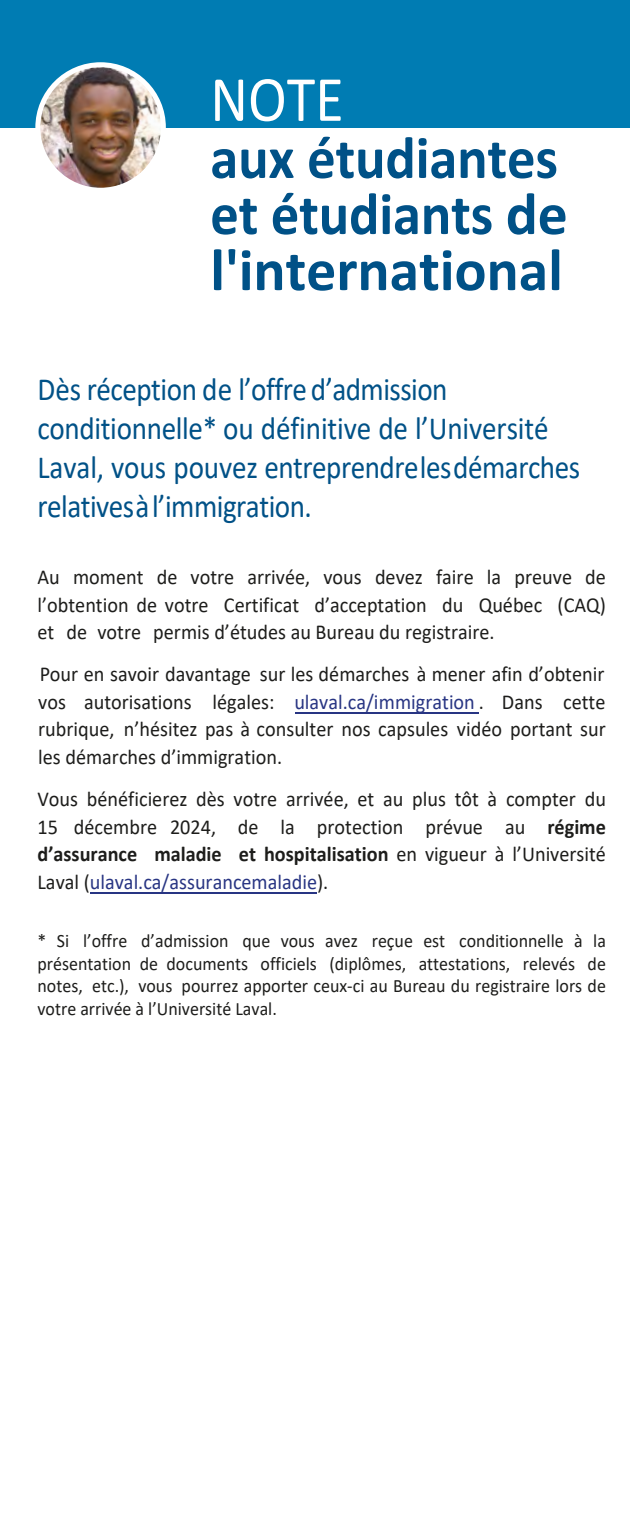
<style>
.page{position:relative;width:630px;height:1530px;background:#fff}
.page>*{position:absolute;margin:0;border:0;box-sizing:border-box;transform-origin:0 0}
.t1{font:65px "Calibri";color:#fff;scale:.9 1}
.t2{font:700 60px/56px "Calibri";color:#005187;scale:.95 1}
.t3{font:32.5px/39px "Calibri";letter-spacing:-.015em;color:#005187;scale:.9 1}
.t4{font:21.25px/27.5px "Calibri";color:#1d1d1b;text-align:justify;scale:.95 1}
.t5{font:19px/22.5px "Calibri";color:#1d1d1b;text-align:justify;scale:.95 1}
.s1{font-style:inherit}
.s2{color:#283583}
.s3{font-weight:700}
</style>
<div class="page">
<div style="left:0;top:0;width:630px;height:128px;background:#007cb3"></div>
<img style="left:38px;top:65px;width:125px;height:125px;border-radius:63px">
<div style="left:35px;top:62px;width:131px;height:131px;border:5px solid #fff;border-radius:50%"></div>
<hr style="left:170px;top:892px;width:147px;height:2px;background:#283583">
<hr style="left:90px;top:892px;width:79px;height:2px;background:#283583">
<hr style="left:295px;top:713px;width:183px;height:1px;background:#283583">
<h1 class="t1" style="left:210px;top:54px;width:150px">NOTE</h1>
<h2 class="t2" style="left:210px;top:129px;width:378px"><span class="s1">aux étudiant</span>e<span class="s1">s </span>et étudiants de l'international</h2>
<h3 class="t3" style="left:38px;top:369px;width:604px">Dès réception de l’offre d’admission conditionnelle* ou définitive de l’Université Laval, vous pouvez entreprendrelesdémarches relativesàl’immigration.</h3>
<p class="t4" style="left:38px;top:563px;width:600px">Au moment de votre arrivée, vous devez faire la preuve de l’obtention de votre Certificat d’acceptation du Québec (CAQ) et de votre permis d’études au Bureau du registraire.</p>
<p class="t4" style="left:38px;top:660px;width:599px">Pour en savoir davantage sur les démarches à mener afin d’obtenir vos autorisations légales: <span class="s2">ulaval.ca/immigration</span> . Dans cette rubrique, n’hésitez pas à consulter nos capsules vidéo portant sur les démarches d’immigration.</p>
<p class="t4" style="left:38px;top:785px;width:600px">Vous bénéficierez dès votre arrivée, et au plus tôt à compter du 15 décembre 2024, de la protection prévue au <span class="s3">régime d’assurance maladie et hospitalisation</span> en vigueur à l’Université Laval (<span class="s2">ulaval.ca/assurancemaladie</span>).</p>
<p class="t5" style="left:38px;top:929px;width:600px">* Si l’offre d’admission que vous avez reçue est conditionnelle à la présentation de documents officiels (diplômes, attestations, relevés de notes, etc.), vous pourrez apporter ceux-ci au Bureau du registraire lors de votre arrivée à l’Université Laval.</p>
</div>
